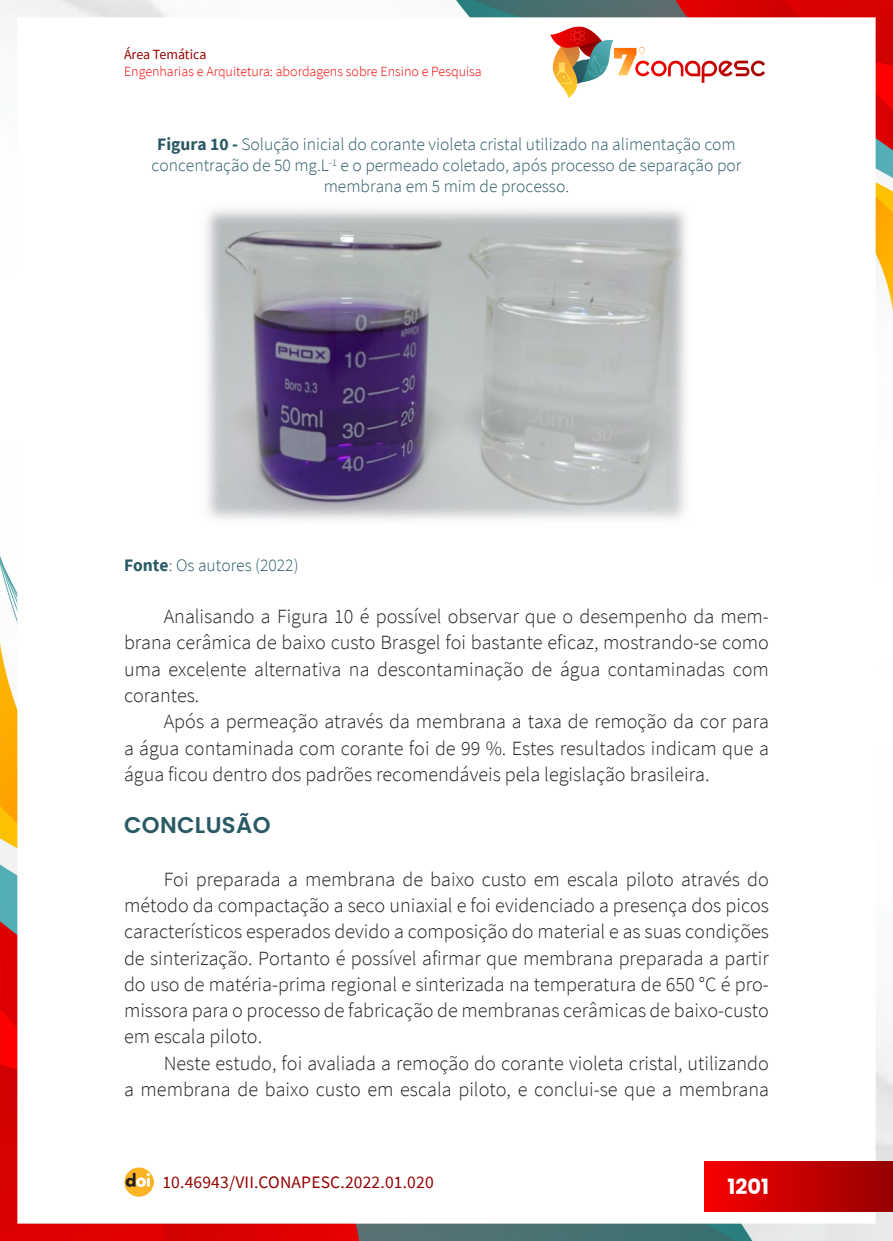
<style>
.page{position:relative;width:893px;height:1241px;background:#fff}
.page>*{position:absolute;margin:0;border:0;box-sizing:border-box;transform-origin:0 0}
._9_SUBTÍTULO_1{font:600 22.75px "Poppins";letter-spacing:.015em;color:#295a64}
.t1{font:700 21px "Poppins";color:#fff}
._7_CORPO{font:300 20.12px/26.2px "Source Sans Pro";color:#231f20;text-align:justify}
._12_LEGENDAS{font:300 17.5px/21px "Source Sans Pro";color:#295a64;text-align:center}
.t2{font:17.5px "Source Sans Pro";letter-spacing:.01em;color:#940000}
._13_FONTES{font:300 17.5px "Source Sans Pro";color:#295a64}
.t3{font:300 14px "Source Sans Pro";color:#f80000}
.t4{font:14px "Source Sans Pro";letter-spacing:-.005em;color:#940000}
.s1{font-weight:700}
</style>
<div class="page">
<img style="left:0;top:0;width:893px;height:1240px">
<div style="left:17px;top:17px;width:859px;height:1206px;background:#fff"></div>
<img style="left:124px;top:1167px;width:30px;height:29px">
<div style="left:704px;top:1161px;width:189px;height:49px;background:linear-gradient(to right,#f80000,#950000)"></div>
<img style="left:550px;top:26px;width:215px;height:72px">
<img style="left:207px;top:210px;width:479px;height:310px">
<p class="t4" style="left:124px;top:45px;width:84px">Área Temática</p>
<p class="t3" style="left:124px;top:62px;width:359px">Engenharias e Arquitetura: abordagens sobre Ensino e Pesquisa</p>
<p class="_12_LEGENDAS" style="left:152px;top:134px;width:591px"><span class="s1">Figura 10 -</span> Solução inicial do corante violeta cristal utilizado na alimentação com concentração de 50 mg.L<sup>-1</sup> e o permeado coletado, após processo de separação por membrana em 5 mim de processo.</p>
<p class="_13_FONTES" style="left:124px;top:554px;width:176px"><span class="s1">Fonte</span>: Os autores (2022)</p>
<p class="_7_CORPO" style="left:124px;top:603px;width:646px;text-indent:40px">Analisando a Figura 10 é possível observar que o desempenho da mem&shy;brana cerâmica de baixo custo Brasgel foi bastante eficaz, mostrando-se como uma excelente alternativa na descontaminação de água contaminadas com corantes.</p>
<p class="_7_CORPO" style="left:124px;top:708px;width:646px;text-indent:40px">Após a permeação através da membrana a taxa de remoção da cor para a água contaminada com corante foi de 99 %. Estes resultados indicam que a água ficou dentro dos padrões recomendáveis pela legislação brasileira.</p>
<p class="_9_SUBTÍTULO_1" style="left:124px;top:812px;width:148px">CONCLUSÃO</p>
<p class="_7_CORPO" style="left:124px;top:865px;width:646px;text-indent:40px">Foi preparada a membrana de baixo custo em escala piloto através do método da compactação a seco uniaxial e foi evidenciado a presença dos picos característicos esperados devido a composição do material e as suas condições de sinterização. Portanto é possível afirmar que membrana preparada a partir do uso de matéria-prima regional e sinterizada na temperatura de 650 °C é pro&shy;missora para o processo de fabricação de membranas cerâmicas de baixo-custo em escala piloto.</p>
<p class="_7_CORPO" style="left:124px;top:1049px;width:646px;text-align:right">Neste estudo, foi avaliada a remoção do corante violeta cristal, utilizando<br>a membrana de baixo custo em escala piloto, e conclui-se que a membrana</p>
<p class="t2" style="left:162px;top:1170px;width:273px">10.46943/VII.CONAPESC.2022.01.020</p>
<p class="t1" style="left:727px;top:1173px;width:43px">1201</p>
</div>
